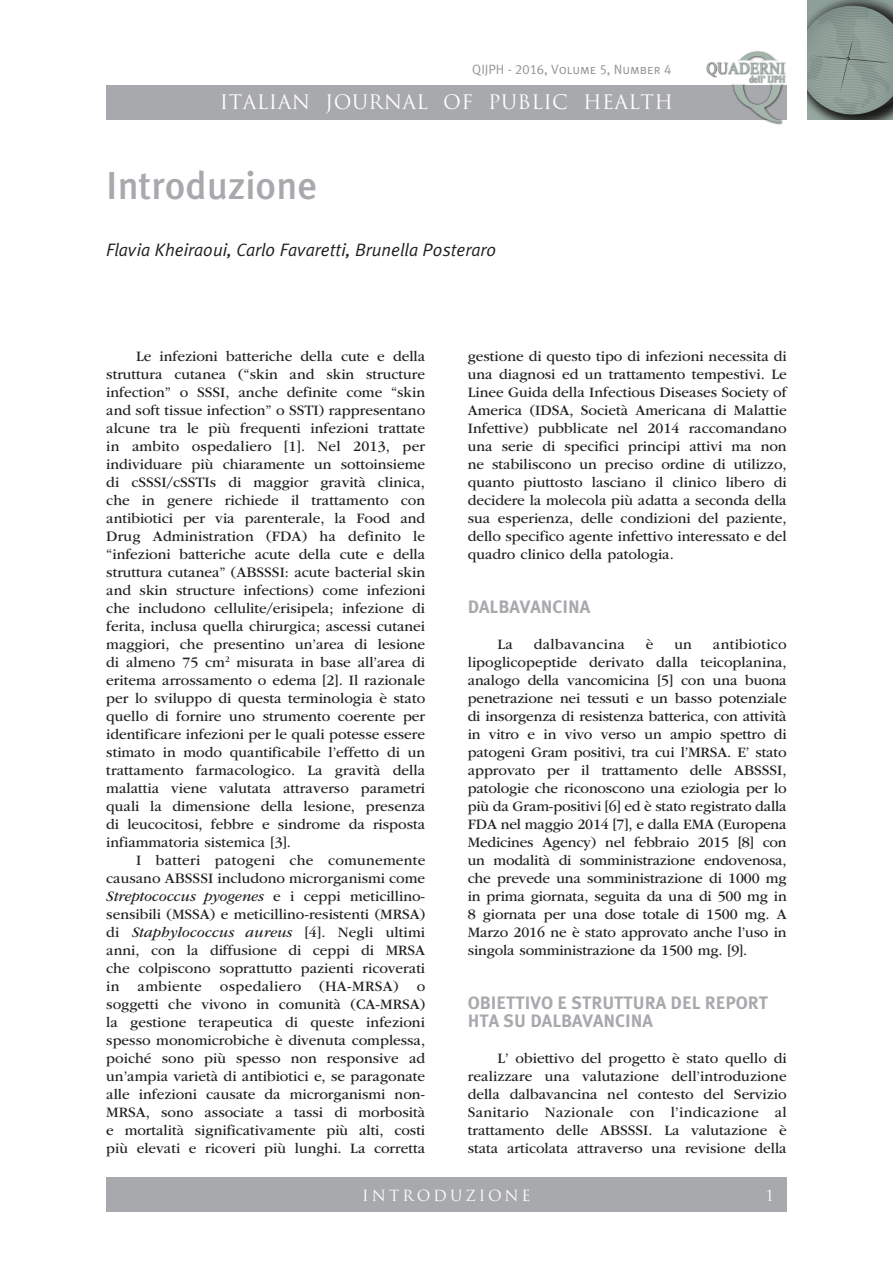
<style>
.page{position:relative;width:893px;height:1263px;background:#fff}
.page>*{position:absolute;margin:0;border:0;box-sizing:border-box;transform-origin:0 0}
.t1{font:500 39px "Meta Plus";color:#a8a9ad}
.t2{font:19.5px "Trajan Pro";letter-spacing:.02em;color:#fff}
.t3{font:18px/18px "Meta Plus Bold Caps";color:#a8a9ad}
.t4{font:italic 18px "Meta Plus Normal";color:#231f20}
.t5{font:15px/18px "ITC Garamond Std";color:#231f20;text-align:justify}
.t6{font:15px "Trajan Pro";letter-spacing:.2em;color:#fff}
.t7{font:15px "ITC Garamond Std";letter-spacing:.02em;color:#231f20}
.t8{font:13.5px "Meta Plus Normal Caps";color:#939598}
.s1{font-style:italic}
</style>
<div class="page">
<img style="left:808px;top:0;width:85px;height:119px">
<div style="left:106px;top:85px;width:681px;height:34px;background:#a8a9ad"></div>
<img style="left:701px;top:51px;width:86px;height:74px">
<div style="left:106px;top:1178px;width:681px;height:34px;background:#a8a9ad"></div>
<p class="t8" style="left:472px;top:62px;width:201px">QIJPH - 2016, Volume 5, Number 4</p>
<h2 class="t2" style="left:220px;top:90px;width:455px">ITALIAN JOURNAL OF PUBLIC HEALTH</h2>
<h1 class="t1" style="left:106px;top:163px;width:212px">Introduzione</h1>
<p class="t4" style="left:106px;top:240px;width:392px">Flavia Kheiraoui, Carlo Favaretti, Brunella Posteraro</p>
<p class="t5" style="left:106px;top:347px;width:320px;text-indent:30px">Le infezioni batteriche della cute e della struttura cutanea (“skin and skin structure infection” o SSSI, anche definite come “skin and soft tissue infection” o SSTI) rappresentano alcune tra le più frequenti infezioni trattate in ambito ospedaliero [1]. Nel 2013, per individuare più chiaramente un sottoinsieme di cSSSI/cSSTIs di maggior gravità clinica, che in genere richiede il trattamento con antibiotici per via parenterale, la Food and Drug Administration (FDA) ha definito le “infezioni batteriche acute della cute e della struttura cutanea” (ABSSSI: acute bacterial skin and skin structure infections) come infezioni che includono cellulite/erisipela; infezione di ferita, inclusa quella chirurgica; ascessi cutanei maggiori, che presentino un’area di lesione di almeno 75 cm<sup>2</sup> misurata in base all’area di eritema arrossamento o edema [2]. Il razionale per lo sviluppo di questa terminologia è stato quello di fornire uno strumento coerente per identificare infezioni per le quali potesse essere stimato in modo quantificabile l’effetto di un trattamento farmacologico. La gravità della malattia viene valutata attraverso parametri quali la dimensione della lesione, presenza di leucocitosi, febbre e sindrome da risposta infiammatoria sistemica [3].</p>
<p class="t5" style="left:106px;top:851px;width:321px;text-indent:30px">I batteri patogeni che comunemente causano ABSSSI includono microrganismi come <span class="s1">Streptococcus pyogenes</span> e i ceppi meticillino&shy;sensibili (MSSA) e meticillino-resistenti (MRSA) di <span class="s1">Staphylococcus aureus</span> [4]. Negli ultimi anni, con la diffusione di ceppi di MRSA che colpiscono soprattutto pazienti ricoverati in ambiente ospedaliero (HA-MRSA) o soggetti che vivono in comunità (CA-MRSA) la gestione terapeutica di queste infezioni spesso monomicrobiche è divenuta complessa, poiché sono più spesso non responsive ad un’ampia varietà di antibiotici e, se paragonate alle infezioni causate da microrganismi non-MRSA, sono associate a tassi di morbosità e mortalità significativamente più alti, costi più elevati e ricoveri più lunghi. La corretta</p>
<p class="t5" style="left:468px;top:347px;width:320px">gestione di questo tipo di infezioni necessita di una diagnosi ed un trattamento tempestivi. Le Linee Guida della Infectious Diseases Society of America (IDSA, Società Americana di Malattie Infettive) pubblicate nel 2014 raccomandano una serie di specifici principi attivi ma non ne stabiliscono un preciso ordine di utilizzo, quanto piuttosto lasciano il clinico libero di decidere la molecola più adatta a seconda della sua esperienza, delle condizioni del paziente, dello specifico agente infettivo interessato e del quadro clinico della patologia.</p>
<p class="t3" style="left:468px;top:597px;width:124px">DALBAVANCINA</p>
<p class="t5" style="left:497px;top:635px;width:17px">La</p>
<p class="t7" style="left:534px;top:636px;width:92px">dalbavancina</p>
<p class="t5" style="left:646px;top:635px;width:9px">è</p>
<p class="t5" style="left:674px;top:635px;width:19px">un</p>
<p class="t5" style="left:468px;top:635px;width:321px;text-indent:245px">antibiotico lipoglicopeptide derivato dalla teicoplanina, analogo della vancomicina [5] con una buona penetrazione nei tessuti e un basso potenziale di insorgenza di resistenza batterica, con attività in vitro e in vivo verso un ampio spettro di patogeni Gram positivi, tra cui l’MRSA. E’ stato approvato per il trattamento delle ABSSSI, patologie che riconoscono una eziologia per lo più da Gram-positivi [6] ed è stato registrato dalla FDA nel maggio 2014 [7], e dalla EMA (Europena Medicines Agency) nel febbraio 2015 [8] con un modalità di somministrazione endovenosa, che prevede una somministrazione di 1000 mg in prima giornata, seguita da una di 500 mg in 8 giornata per una dose totale di 1500 mg. A Marzo 2016 ne è stato approvato anche l’uso in singola somministrazione da 1500 mg. [9].</p>
<p class="t3" style="left:468px;top:993px;width:302px">OBIETTIVO E STRUTTURA DEL REPORT<br>HTA SU DALBAVANCINA</p>
<p class="t5" style="left:468px;top:1049px;width:321px;text-indent:30px">L’ obiettivo del progetto è stato quello di realizzare una valutazione dell’introduzione della dalbavancina nel contesto del Servizio Sanitario Nazionale con l’indicazione al trattamento delle ABSSSI. La valutazione è stata articolata attraverso una revisione della</p>
<p class="t6" style="left:362px;top:1185px;width:170px">INTRODUZIONE</p>
<p class="t6" style="left:765px;top:1185px;width:10px">1</p>
</div>
